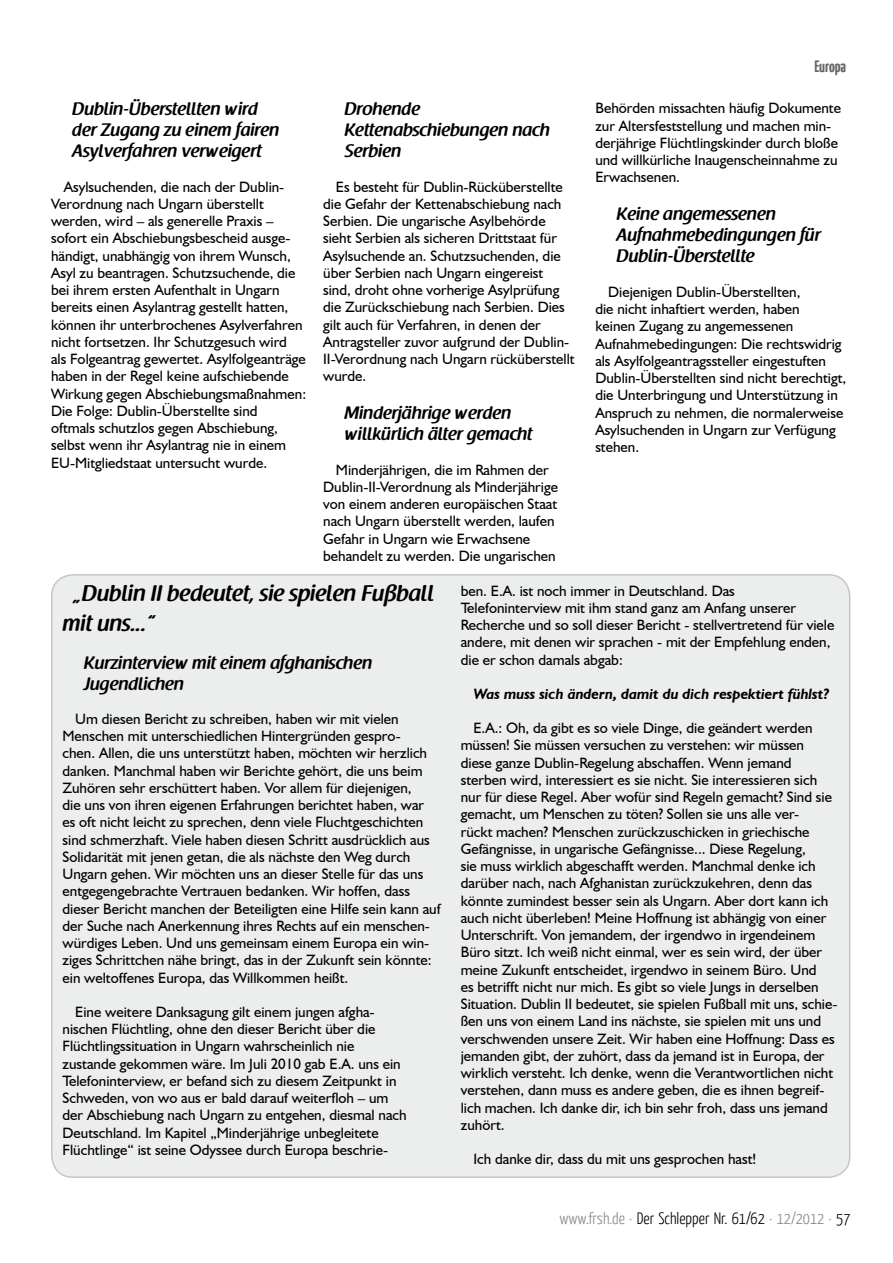
<style>
.page{position:relative;width:893px;height:1263px;background:#fff}
.page>*{position:absolute;margin:0;border:0;box-sizing:border-box;transform-origin:0 0}
.t1{font:600 22.5px/30px "Raspoutine";color:#000}
.t2{font:600 18px/21px "Raspoutine";color:#000}
.t3{font:300 16.5px "Yanone Kaffeesatz";color:#000}
.t4{font:700 16.5px "Yanone Kaffeesatz";letter-spacing:-.01em;color:#000}
.t5{font:15px/17.2px "Humanist 521 BT";color:#000}
.t6{font:italic 700 15px "Humanist 521 BT";color:#000}
.s1{color:#87888a}
</style>
<div class="page">
<div style="left:52px;top:575px;width:798px;height:602px;background:#eceded;border-radius:21px"></div>
<p class="t2" style="left:72px;top:99px;width:209px">Dublin-Überstellten wird der Zugang zu einem fairen<br>Asylverfahren verweigert</p>
<p class="t5" style="left:51px;top:177px;width:257px;text-indent:13px">Asylsuchenden, die nach der Dublin-Verordnung nach Ungarn überstellt werden, wird – als generelle Praxis – sofort ein Abschiebungsbescheid ausge&shy;händigt, unabhängig von ihrem Wunsch, Asyl zu beantragen. Schutzsuchende, die bei ihrem ersten Aufenthalt in Ungarn bereits einen Asylantrag gestellt hatten, können ihr unterbrochenes Asylverfahren nicht fortsetzen. Ihr Schutzgesuch wird<br>als Folgeantrag gewertet. Asylfolgeanträge haben in der Regel keine aufschiebende Wirkung gegen Abschiebungsmaßnahmen:<br>Die Folge: Dublin-Überstellte sind<br>oftmals schutzlos gegen Abschiebung, selbst wenn ihr Asylantrag nie in einem EU-Mitgliedstaat untersucht wurde.</p>
<p class="t2" style="left:344px;top:99px;width:207px">Drohende<br>Kettenabschiebungen nach<br>Serbien</p>
<p class="t5" style="left:323px;top:177px;width:253px;text-indent:13px">Es besteht für Dublin-Rücküberstellte die Gefahr der Kettenabschiebung nach Serbien. Die ungarische Asylbehörde sieht Serbien als sicheren Drittstaat für Asylsuchende an. Schutzsuchenden, die über Serbien nach Ungarn eingereist sind, droht ohne vorherige Asylprüfung die Zurückschiebung nach Serbien. Dies gilt auch für Verfahren, in denen der Antragsteller zuvor aufgrund der Dublin-II-Verordnung nach Ungarn rücküberstellt wurde.</p>
<p class="t2" style="left:344px;top:403px;width:190px">Minderjährige werden willkürlich älter gemacht</p>
<p class="t5" style="left:323px;top:460px;width:236px;text-indent:13px">Minderjährigen, die im Rahmen der Dublin-II-Verordnung als Minderjährige von einem anderen europäischen Staat nach Ungarn überstellt werden, laufen Gefahr in Ungarn wie Erwachsene behandelt zu werden. Die ungarischen</p>
<p class="t4" style="left:814px;top:55px;width:33px">Europa</p>
<p class="t5" style="left:595px;top:99px;width:247px">Behörden missachten häufig Dokumente zur Altersfeststellung und machen min&shy;derjährige Flüchtlingskinder durch bloße und willkürliche Inaugenscheinnahme zu Erwachsenen.</p>
<p class="t2" style="left:617px;top:204px;width:206px">Keine angemessenen<br>Aufnahmebedingungen für<br>Dublin-Überstellte</p>
<p class="t5" style="left:595px;top:283px;width:253px;text-indent:13px">Diejenigen Dublin-Überstellten,<br>die nicht inhaftiert werden, haben<br>keinen Zugang zu angemessenen Aufnahmebedingungen: Die rechtswidrig als Asylfolgeantragssteller eingestuften Dublin-Überstellten sind nicht berechtigt, die Unterbringung und Unterstützung in Anspruch zu nehmen, die normalerweise Asylsuchenden in Ungarn zur Verfügung stehen.</p>
<h1 class="t1" style="left:63px;top:578px;width:373px;text-indent:11px">„Dublin II bedeutet, sie spielen Fußball mit uns...“</h1>
<p class="t2" style="left:84px;top:652px;width:290px">Kurzinterview mit einem afghanischen<br>Jugendlichen</p>
<p class="t5" style="left:63px;top:710px;width:380px;text-indent:13px">Um diesen Bericht zu schreiben, haben wir mit vielen Menschen mit unterschiedlichen Hintergründen gespro-<br>chen. Allen, die uns unterstützt haben, möchten wir herzlich danken. Manchmal haben wir Berichte gehört, die uns beim Zuhören sehr erschüttert haben. Vor allem für diejenigen,<br>die uns von ihren eigenen Erfahrungen berichtet haben, war es oft nicht leicht zu sprechen, denn viele Fluchtgeschichten sind schmerzhaft. Viele haben diesen Schritt ausdrücklich aus Solidarität mit jenen getan, die als nächste den Weg durch Ungarn gehen. Wir möchten uns an dieser Stelle für das uns entgegengebrachte Vertrauen bedanken. Wir hoffen, dass dieser Bericht manchen der Beteiligten eine Hilfe sein kann auf der Suche nach Anerkennung ihres Rechts auf ein menschen&shy;würdiges Leben. Und uns gemeinsam einem Europa ein win&shy;ziges Schrittchen nähe bringt, das in der Zukunft sein könnte: ein weltoffenes Europa, das Willkommen heißt.</p>
<p class="t5" style="left:63px;top:1003px;width:346px;text-indent:13px">Eine weitere Danksagung gilt einem jungen afgha&shy;nischen Flüchtling, ohne den dieser Bericht über die Flüchtlingssituation in Ungarn wahrscheinlich nie zustande gekommen wäre. Im Juli 2010 gab E.A. uns ein Telefoninterview, er befand sich zu diesem Zeitpunkt in Schweden, von wo aus er bald darauf weiterfloh – um der Abschiebung nach Ungarn zu entgehen, diesmal nach Deutschland. Im Kapitel „Minderjährige unbegleitete Flüchtlinge“ ist seine Odyssee durch Europa beschrie-</p>
<p class="t5" style="left:461px;top:581px;width:375px">ben. E.A. ist noch immer in Deutschland. Das Telefoninterview mit ihm stand ganz am Anfang unserer Recherche und so soll dieser Bericht - stellvertretend für viele andere, mit denen wir sprachen - mit der Empfehlung enden, die er schon damals abgab:</p>
<p class="t6" style="left:473px;top:684px;width:357px">Was muss sich ändern, damit du dich respektiert fühlst?</p>
<p class="t5" style="left:461px;top:719px;width:378px;text-indent:13px">E.A.: Oh, da gibt es so viele Dinge, die geändert werden müssen! Sie müssen versuchen zu verstehen: wir müssen diese ganze Dublin-Regelung abschaffen. Wenn jemand sterben wird, interessiert es sie nicht. Sie interessieren sich nur für diese Regel. Aber wofür sind Regeln gemacht? Sind sie gemacht, um Menschen zu töten? Sollen sie uns alle ver-<br>rückt machen? Menschen zurückzuschicken in griechische Gefängnisse, in ungarische Gefängnisse... Diese Regelung,<br>sie muss wirklich abgeschafft werden. Manchmal denke ich darüber nach, nach Afghanistan zurückzukehren, denn das könnte zumindest besser sein als Ungarn. Aber dort kann ich auch nicht überleben! Meine Hoffnung ist abhängig von einer Unterschrift. Von jemandem, der irgendwo in irgendeinem Büro sitzt. Ich weiß nicht einmal, wer es sein wird, der über meine Zukunft entscheidet, irgendwo in seinem Büro. Und<br>es betrifft nicht nur mich. Es gibt so viele Jungs in derselben Situation. Dublin II bedeutet, sie spielen Fußball mit uns, schie&shy;ßen uns von einem Land ins nächste, sie spielen mit uns und verschwenden unsere Zeit. Wir haben eine Hoffnung: Dass es jemanden gibt, der zuhört, dass da jemand ist in Europa, der wirklich versteht. Ich denke, wenn die Verantwortlichen nicht verstehen, dann muss es andere geben, die es ihnen begreif&shy;lich machen. Ich danke dir, ich bin sehr froh, dass uns jemand zuhört.</p>
<p class="t5" style="left:473px;top:1150px;width:284px">Ich danke dir, dass du mit uns gesprochen hast!</p>
<p class="t3" style="left:559px;top:1208px;width:293px"><span class="s1">www.frsh.de ·</span> Der Schlepper Nr. 61/62 <span class="s1">· 12/2012 ·</span> 57</p>
</div>
